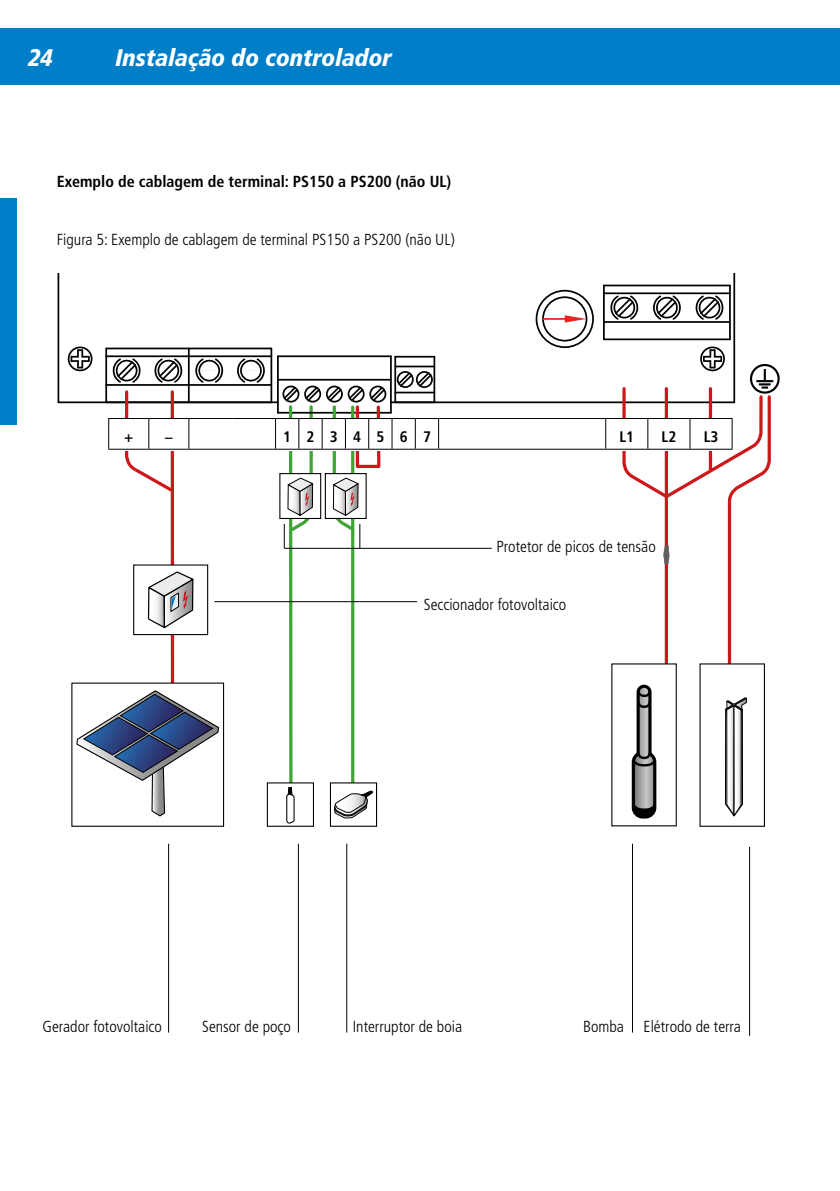
<style>
.page{position:relative;width:840px;height:1191px;background:#fff}
.page>*{position:absolute;margin:0;border:0;box-sizing:border-box;transform-origin:0 0}
.t1{font:italic 900 condensed 24px "Frutiger LT Pro";color:#fff}
.t2{font:300 condensed 16px "Frutiger LT Pro";color:#000}
.t3{font:700 condensed 16px "Frutiger LT Pro";color:#000}
.t4{font:700 condensed 15.2px "Frutiger LT Pro";letter-spacing:1.005em;color:#000}
.t5{font:15.2px "Calibri";color:#000}
</style>
<div class="page">
<hr style="left:390px;top:356px;width:1px;height:57px;background:#010202">
<hr style="left:277px;top:356px;width:1px;height:57px;background:#010202">
<hr style="left:278px;top:355px;width:112px;height:2px;background:#010202">
<hr style="left:270px;top:348px;width:2px;height:54px;background:#010202">
<hr style="left:106px;top:355px;width:165px;height:2px;background:#010202">
<hr style="left:105px;top:348px;width:2px;height:54px;background:#010202">
<hr style="left:106px;top:384px;width:165px;height:2px;background:#010202">
<hr style="left:188px;top:348px;width:1px;height:54px;background:#010202">
<hr style="left:106px;top:347px;width:165px;height:2px;background:#010202">
<div style="left:198px;top:360px;width:22px;height:21px;border:2px solid #010202;border-radius:50%"></div>
<svg style="left:194px;top:357px;width:11px;height:26px"></svg>
<svg style="left:213px;top:357px;width:11px;height:26px"></svg>
<div style="left:240px;top:360px;width:22px;height:21px;border:2px solid #010202;border-radius:50%"></div>
<svg style="left:255px;top:357px;width:11px;height:26px"></svg>
<svg style="left:236px;top:357px;width:11px;height:26px"></svg>
<hr style="left:394px;top:357px;width:2px;height:45px;background:#010202">
<hr style="left:433px;top:357px;width:2px;height:45px;background:#010202">
<hr style="left:395px;top:356px;width:39px;height:1px;background:#010202">
<hr style="left:395px;top:365px;width:39px;height:2px;background:#010202">
<hr style="left:58px;top:401px;width:220px;height:2px;background:#010202">
<hr style="left:390px;top:401px;width:343px;height:2px;background:#010202">
<hr style="left:57px;top:273px;width:2px;height:129px;background:#010202">
<hr style="left:733px;top:273px;width:1px;height:129px;background:#010202">
<hr style="left:728px;top:285px;width:2px;height:54px;background:#010202">
<hr style="left:603px;top:292px;width:126px;height:2px;background:#010202">
<hr style="left:603px;top:321px;width:126px;height:2px;background:#010202">
<hr style="left:603px;top:285px;width:126px;height:1px;background:#010202">
<hr style="left:603px;top:338px;width:126px;height:2px;background:#010202">
<hr style="left:602px;top:285px;width:2px;height:54px;background:#010202">
<svg style="left:651px;top:294px;width:30px;height:26px"></svg>
<svg style="left:694px;top:294px;width:30px;height:26px"></svg>
<svg style="left:609px;top:294px;width:29px;height:26px"></svg>
<div style="left:535px;top:290px;width:58px;height:58px;border:2px solid #010202;border-radius:50%"></div>
<div style="left:542px;top:296px;width:45px;height:45px;border:2px solid #010202;border-radius:50%"></div>
<hr style="left:542px;top:318px;width:22px;height:2px;background:#e52420">
<svg style="left:564px;top:315px;width:22px;height:7px"></svg>
<div style="left:699px;top:346px;width:25px;height:25px;border:2px solid #010202;border-radius:50%"></div>
<div style="left:68px;top:346px;width:24px;height:25px;border:2px solid #010202;border-radius:50%"></div>
<svg style="left:71px;top:349px;width:19px;height:19px"></svg>
<hr style="left:351px;top:407px;width:3px;height:378px;background:#3fa535">
<hr style="left:289px;top:407px;width:3px;height:378px;background:#3fa535">
<svg style="left:170px;top:495px;width:4px;height:187px"></svg>
<svg style="left:620px;top:387px;width:48px;height:109px"></svg>
<svg style="left:631px;top:684px;width:25px;height:134px"></svg>
<div style="left:267px;top:783px;width:46px;height:43px;background:#fff"></div>
<div style="left:267px;top:782px;width:47px;height:44px;border:1px solid #000"></div>
<svg style="left:286px;top:787px;width:8px;height:36px"></svg>
<div style="left:330px;top:783px;width:46px;height:43px;background:#fff"></div>
<div style="left:330px;top:782px;width:47px;height:44px;border:1px solid #000"></div>
<svg style="left:334px;top:791px;width:38px;height:27px"></svg>
<div style="left:134px;top:565px;width:73px;height:69px;background:#fff"></div>
<div style="left:133px;top:564px;width:75px;height:71px;border:1px solid #000"></div>
<svg style="left:148px;top:571px;width:45px;height:57px"></svg>
<svg style="left:76px;top:690px;width:143px;height:126px"></svg>
<svg style="left:112px;top:357px;width:71px;height:138px"></svg>
<svg style="left:661px;top:393px;width:102px;height:434px"></svg>
<div style="left:108px;top:418px;width:633px;height:32px;background:#fff"></div>
<hr style="left:108px;top:418px;width:41px;height:1px;background:#000">
<hr style="left:108px;top:419px;width:1px;height:30px;background:#000">
<hr style="left:149px;top:418px;width:40px;height:1px;background:#000">
<hr style="left:148px;top:419px;width:1px;height:30px;background:#000">
<hr style="left:189px;top:418px;width:43px;height:1px;background:#000">
<hr style="left:188px;top:419px;width:1px;height:30px;background:#000">
<hr style="left:232px;top:418px;width:43px;height:1px;background:#000">
<hr style="left:438px;top:418px;width:167px;height:1px;background:#000">
<hr style="left:438px;top:419px;width:1px;height:30px;background:#000">
<hr style="left:605px;top:418px;width:42px;height:1px;background:#000">
<hr style="left:605px;top:419px;width:1px;height:30px;background:#000">
<hr style="left:647px;top:418px;width:42px;height:1px;background:#000">
<hr style="left:647px;top:419px;width:1px;height:30px;background:#000">
<hr style="left:689px;top:418px;width:43px;height:1px;background:#000">
<hr style="left:689px;top:419px;width:1px;height:30px;background:#000">
<hr style="left:108px;top:449px;width:41px;height:1px;background:#000">
<hr style="left:149px;top:449px;width:40px;height:1px;background:#000">
<hr style="left:189px;top:449px;width:43px;height:1px;background:#000">
<hr style="left:232px;top:449px;width:43px;height:1px;background:#000">
<hr style="left:438px;top:449px;width:167px;height:1px;background:#000">
<hr style="left:605px;top:449px;width:42px;height:1px;background:#000">
<hr style="left:647px;top:449px;width:42px;height:1px;background:#000">
<hr style="left:689px;top:449px;width:43px;height:1px;background:#000">
<svg style="left:772px;top:365px;width:8px;height:27px"></svg>
<div style="left:749px;top:364px;width:30px;height:30px;border:2px solid #000;border-radius:50%"></div>
<svg style="left:702px;top:349px;width:70px;height:468px"></svg>
<hr style="left:168px;top:843px;width:1px;height:189px;background:#000">
<hr style="left:346px;top:843px;width:1px;height:189px;background:#000">
<hr style="left:631px;top:843px;width:1px;height:189px;background:#000">
<hr style="left:298px;top:843px;width:1px;height:189px;background:#000">
<hr style="left:214px;top:601px;width:203px;height:1px;background:#000">
<hr style="left:748px;top:847px;width:1px;height:188px;background:#000">
<hr style="left:284px;top:548px;width:207px;height:1px;background:#000">
<svg style="left:275px;top:371px;width:163px;height:178px"></svg>
<div style="left:0;top:28px;width:839px;height:57px;background:#007ec7"></div>
<div style="left:0;top:198px;width:17px;height:227px;background:#007ec7"></div>
<h1 class="t1" style="left:28px;top:43px;width:26px">24</h1>
<h1 class="t1" style="left:116px;top:43px;width:278px">Instalação do controlador</h1>
<p class="t3" style="left:57px;top:172px;width:396px">Exemplo de cablagem de terminal: PS150 a PS200 (não UL)</p>
<p class="t2" style="left:57px;top:230px;width:399px">Figura 5: Exemplo de cablagem de terminal PS150 a PS200 (não UL)</p>
<p class="t4" style="left:124px;top:427px;width:11px">+</p>
<p class="t5" style="left:169px;top:427px;width:9px">̶</p>
<p class="t4" style="left:283px;top:427px;width:149px">1234567</p>
<p class="t4" style="left:619px;top:427px;width:16px">L1</p>
<p class="t4" style="left:661px;top:427px;width:16px">L2</p>
<p class="t4" style="left:703px;top:427px;width:16px">L3</p>
<p class="t2" style="left:496px;top:537px;width:161px">Protetor de picos de tensão</p>
<p class="t2" style="left:423px;top:595px;width:144px">Seccionador fotovoltaico</p>
<p class="t2" style="left:43px;top:1017px;width:121px">Gerador fotovoltaico</p>
<p class="t2" style="left:202px;top:1017px;width:90px">Sensor de poço</p>
<p class="t2" style="left:352px;top:1017px;width:111px">Interruptor de boia</p>
<p class="t2" style="left:582px;top:1017px;width:159px">Bomba Elétrodo de terra</p>
</div>
